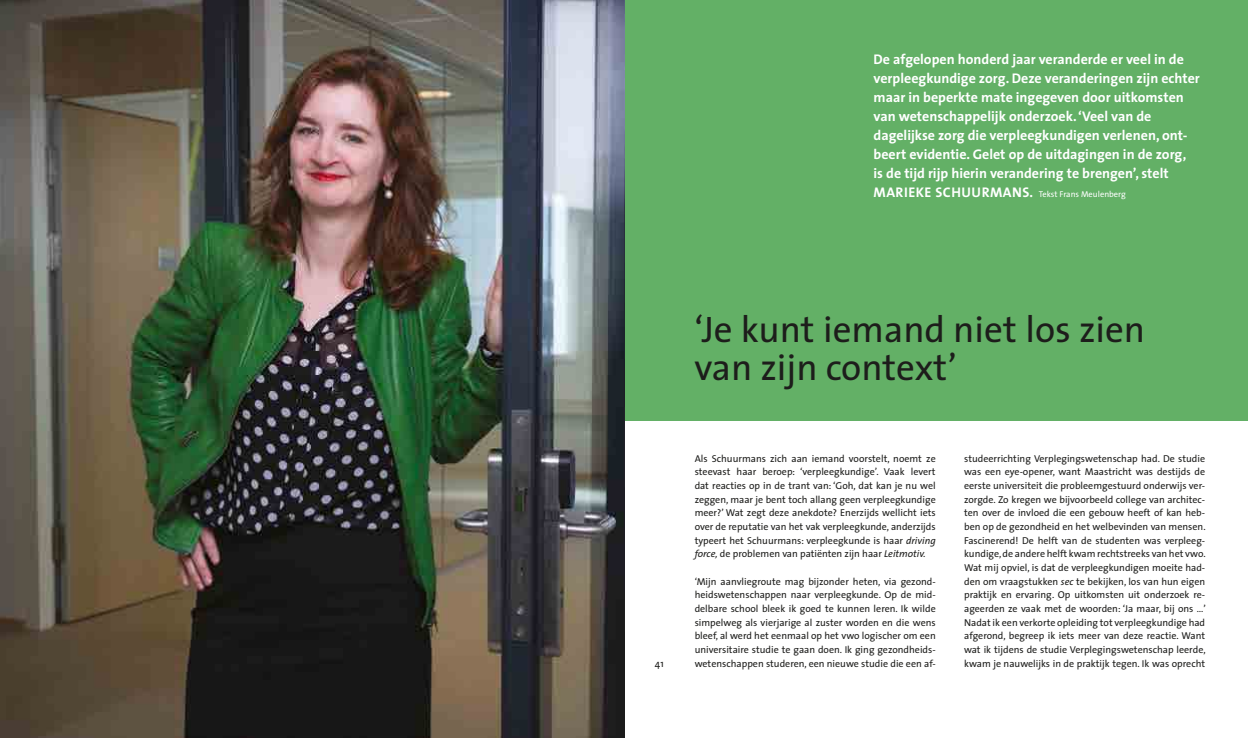
<style>
.page{position:relative;width:1248px;height:738px;background:#fff}
.page>*{position:absolute;margin:0;border:0;box-sizing:border-box;transform-origin:0 0}
.t1{font:37px/38px "The Sans";color:#1d1d1b}
.t2{font:700 14px/19px "The Sans";color:#fff}
.t3{font:10px/13.7px "The Sans";color:#1d1d1b;text-align:justify}
.t4{font:8.5px "The Sans";color:#fff}
.s1{font-weight:700;font-size:14px}
.s2{font-style:italic}
</style>
<div class="page">
<hr style="left:624px;top:0;width:1px;height:737px;background:#1d1d1b">
<div style="left:624px;top:0;width:623px;height:420px;background:#63b066"></div>
<img style="left:0;top:0;width:624px;height:737px">
<p class="t2" style="left:873px;top:50px;width:328px">De afgelopen honderd jaar veranderde er veel in de verpleegkundige zorg. Deze veranderingen zijn echter maar in beperkte mate ingegeven door uitkomsten van wetenschappelijk onderzoek. ‘Veel van de dagelijkse zorg die verpleegkundigen verlenen, ont&shy;beert evidentie. Gelet op de uitdagingen in de zorg,<br>is de tijd rijp hierin verandering te brengen’, stelt</p>
<p class="t4" style="left:873px;top:187px;width:254px"><span class="s1">MARIEKE SCHUURMANS.</span> Tekst Frans Meulenberg</p>
<p class="t3" style="left:655px;top:655px;width:10px">41</p>
<h1 class="t1" style="left:694px;top:308px;width:452px">‘Je kunt iemand niet los zien van zijn context’</h1>
<p class="t3" style="left:694px;top:450px;width:242px">Als Schuurmans zich aan iemand voorstelt, noemt ze steevast haar beroep: ‘verpleegkundige’. Vaak levert dat reacties op in de trant van: ‘Goh, dat kan je nu wel zeggen, maar je bent toch allang geen verpleegkundige meer?’ Wat zegt deze anekdote? Enerzijds wellicht iets over de reputatie van het vak verpleegkunde, anderzijds typeert het Schuurmans: verpleegkunde is haar <span class="s2">driving force,</span> de problemen van patiënten zijn haar <span class="s2">Leitmotiv.</span></p>
<p class="t3" style="left:694px;top:573px;width:242px">‘Mijn aanvliegroute mag bijzonder heten, via gezond&shy;heidswetenschappen naar verpleegkunde. Op de mid&shy;delbare school bleek ik goed te kunnen leren. Ik wilde simpelweg als vierjarige al zuster worden en die wens bleef, al werd het eenmaal op het vwo logischer om een universitaire studie te gaan doen. Ik ging gezondheids&shy;wetenschappen studeren, een nieuwe studie die een af-</p>
<p class="t3" style="left:964px;top:450px;width:243px">studeerrichting Verplegingswetenschap had. De studie was een eye-opener, want Maastricht was destijds de eerste universiteit die probleemgestuurd onderwijs ver&shy;zorgde. Zo kregen we bijvoorbeeld college van architec&shy;ten over de invloed die een gebouw heeft of kan heb&shy;ben op de gezondheid en het welbevinden van mensen.<br>Fascinerend! De helft van de studenten was verpleeg&shy;kundige, de andere helft kwam rechtstreeks van het vwo.<br>Wat mij opviel, is dat de verpleegkundigen moeite had&shy;den om vraagstukken <span class="s2">sec</span> te bekijken, los van hun eigen praktijk en ervaring. Op uitkomsten uit onderzoek re&shy;ageerden ze vaak met de woorden: ‘Ja maar, bij ons …’ Nadat ik een verkorte opleiding tot verpleegkundige had afgerond, begreep ik iets meer van deze reactie. Want wat ik tijdens de studie Verplegingswetenschap leerde, kwam je nauwelijks in de praktijk tegen. Ik was oprecht</p>
</div>
